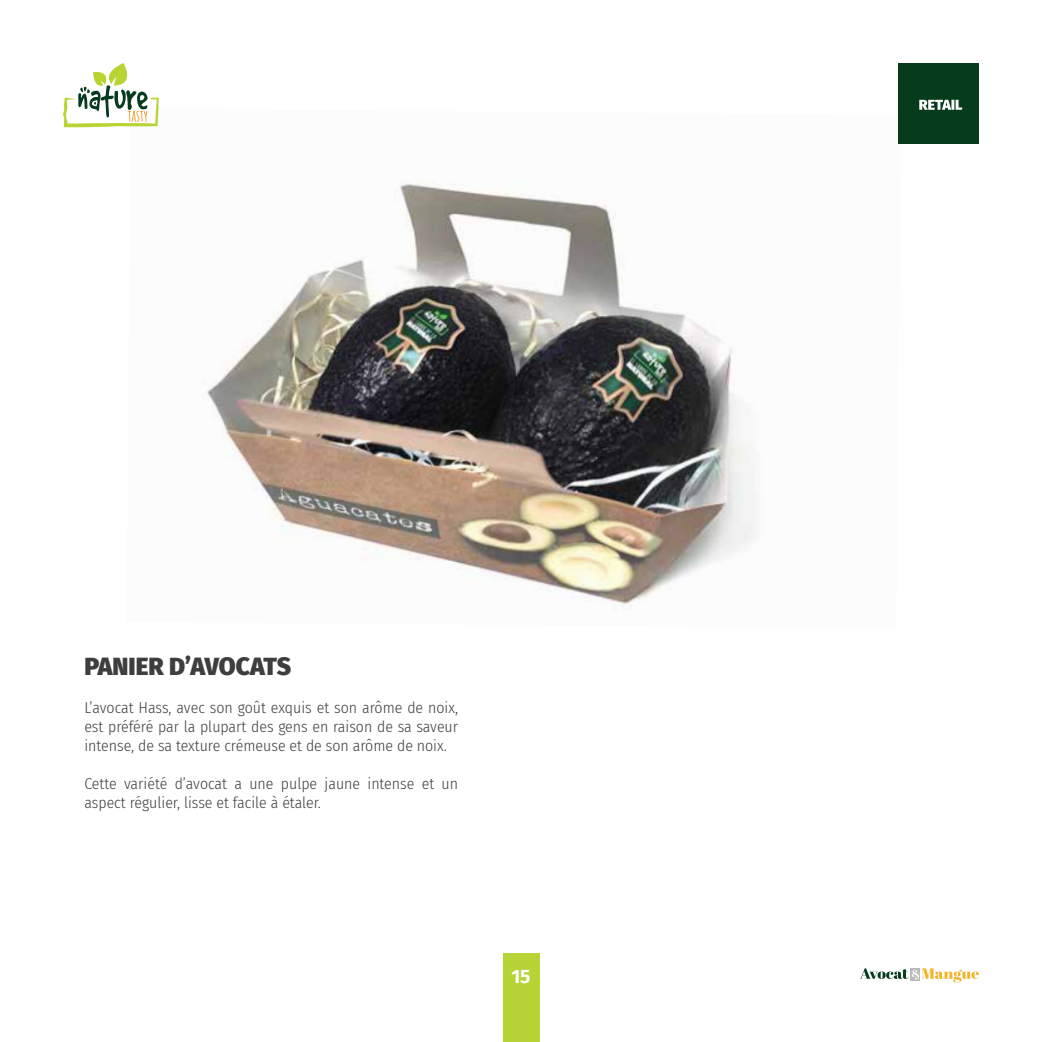
<style>
.page{position:relative;width:1042px;height:1042px;background:#fff}
.page>*{position:absolute;margin:0;border:0;box-sizing:border-box;transform-origin:0 0}
.t1{font:900 24.5px "Fira Sans";color:#3e3e3f}
.t2{font:700 19.25px "Fira Sans";color:#fff}
.t3{font:300 15.75px/18.9px "Fira Sans Condensed";color:#3e3e3f;text-align:justify}
</style>
<div class="page">
<img style="left:207px;top:108px;width:694px;height:501px">
<svg style="left:63px;top:63px;width:96px;height:65px"></svg>
<div style="left:503px;top:954px;width:36px;height:88px;background:#b7d436"></div>
<div style="left:899px;top:63px;width:80px;height:80px;background:#063b1d"></div>
<svg style="left:919px;top:100px;width:43px;height:10px"></svg>
<svg style="left:860px;top:968px;width:119px;height:14px"></svg>
<p class="t1" style="left:84px;top:645px;width:208px">PANIER D’AVOCATS</p>
<p class="t3" style="left:84px;top:698px;width:375px">L’avocat Hass, avec son goût exquis et son arôme de noix, est préféré par la plupart des gens en raison de sa saveur intense, de sa texture crémeuse et de son arôme de noix.</p>
<p class="t3" style="left:84px;top:773px;width:375px">Cette variété d’avocat a une pulpe jaune intense et un aspect régulier, lisse et facile à étaler.</p>
<p class="t2" style="left:511px;top:960px;width:21px">15</p>
</div>
